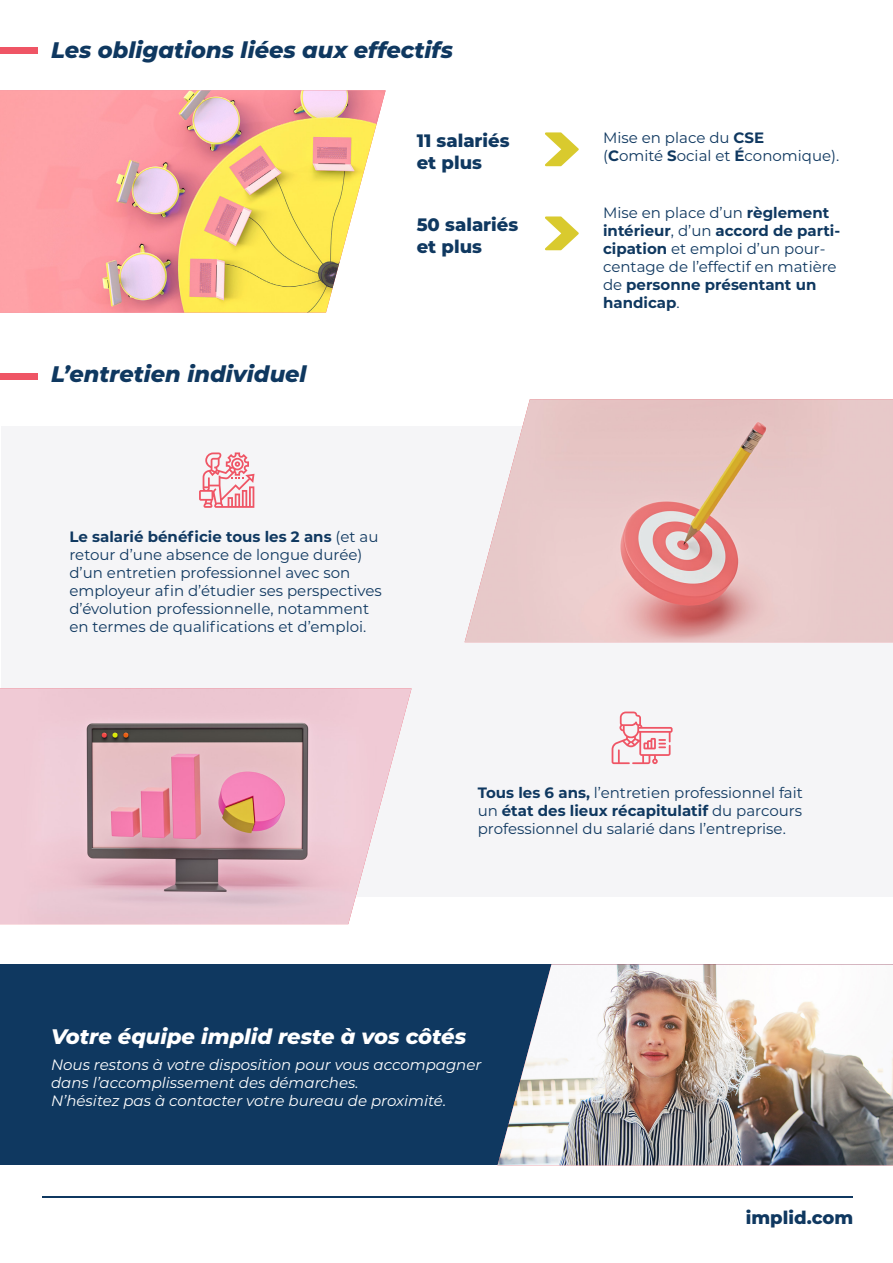
<style>
.page{position:relative;width:893px;height:1263px;background:#fff}
.page>*{position:absolute;margin:0;border:0;box-sizing:border-box;transform-origin:0 0}
.t1{font:italic 800 22.5px "Montserrat";color:#0f3860}
.t2{font:italic 800 21px "Montserrat";color:#fff}
.t3{font:800 18px/21.6px "Montserrat";color:#0f3860}
.t4{font:15px/18px "Montserrat";color:#0f3860}
.t5{font:italic 15px/18px "Montserrat";color:#fff}
.s1{font-weight:700}
</style>
<div class="page">
<div style="left:1px;top:426px;width:892px;height:471px;background:#f5f5f7"></div>
<hr style="left:42px;top:1196px;width:811px;height:2px;background:#0f3860">
<svg style="left:545px;top:132px;width:34px;height:34px"></svg>
<svg style="left:545px;top:216px;width:34px;height:34px"></svg>
<div style="left:0;top:48px;width:37px;height:6px;background:#ef5565"></div>
<div style="left:1px;top:374px;width:37px;height:6px;background:#ef5565"></div>
<svg style="left:199px;top:452px;width:56px;height:56px"></svg>
<svg style="left:612px;top:711px;width:61px;height:53px"></svg>
<div style="left:1px;top:964px;width:892px;height:201px;background:#0f3860"></div>
<img style="left:465px;top:399px;width:428px;height:243px">
<img style="left:497px;top:964px;width:396px;height:201px">
<img style="left:0;top:90px;width:386px;height:223px">
<img style="left:0;top:688px;width:412px;height:236px">
<p class="t1" style="left:51px;top:33px;width:404px">Les obligations liées aux effectifs</p>
<p class="t3" style="left:417px;top:129px;width:94px">11 salariés et plus</p>
<p class="t1" style="left:51px;top:358px;width:257px">L’entretien individuel</p>
<p class="t3" style="left:417px;top:213px;width:103px">50 salariés et plus</p>
<p class="t4" style="left:69px;top:527px;width:314px"><span class="s1">Le salarié bénéficie tous les 2 ans</span> (et au retour d’une absence de longue durée) d’un entretien professionnel avec son employeur afin d’étudier ses perspectives d’évolution professionnelle, notamment en termes de qualifications et d’emploi.</p>
<p class="t4" style="left:603px;top:128px;width:238px">Mise en place du <span class="s1">CSE<br></span>(<span class="s1">C</span>omité <span class="s1">S</span>ocial et <span class="s1">É</span>conomique).</p>
<p class="t4" style="left:603px;top:204px;width:239px">Mise en place d’un <span class="s1">règlement intérieur</span>, d’un <span class="s1">accord de parti&shy;cipation</span> et emploi d’un pour&shy;centage de l’effectif en matière de <span class="s1">personne présentant un handicap</span>.</p>
<p class="t4" style="left:478px;top:783px;width:327px;text-align:justify"><span class="s1">Tous les 6 ans,</span> l’entretien professionnel fait un <span class="s1">état des lieux récapitulatif</span> du parcours professionnel du salarié dans l’entreprise.</p>
<p class="t2" style="left:51px;top:1021px;width:417px">Votre équipe implid reste à vos côtés</p>
<p class="t5" style="left:51px;top:1055px;width:432px">Nous restons à votre disposition pour vous accompagner dans l’accomplissement des démarches.<br>N’hésitez pas à contacter votre bureau de proximité.</p>
<p class="t3" style="left:746px;top:1206px;width:109px">implid.com</p>
</div>
